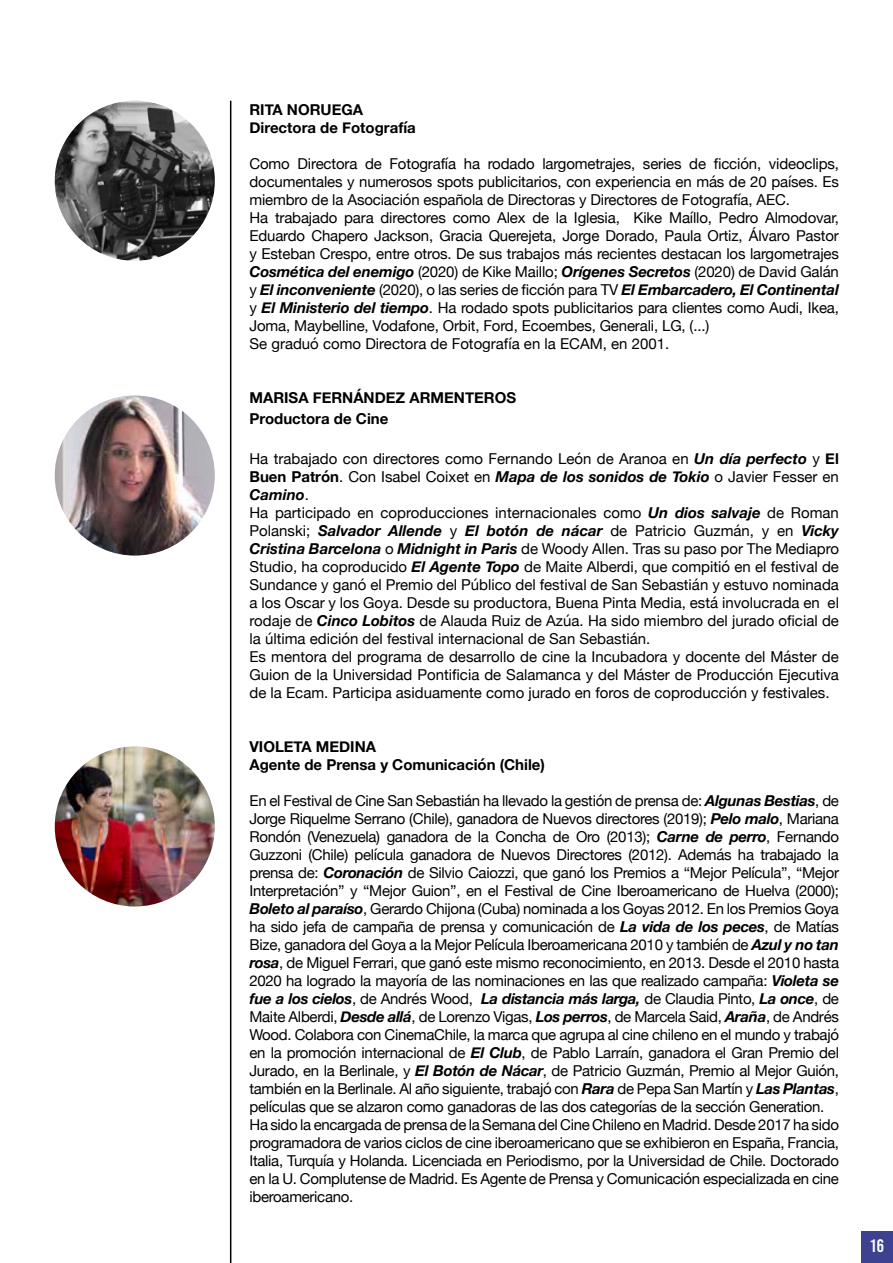
<style>
.page{position:relative;width:893px;height:1263px;background:#fff}
.page>*{position:absolute;margin:0;border:0;box-sizing:border-box;transform-origin:0 0}
.t1{font:18px "Bebas Neue";color:#fff}
.t2{font:15px/18px "Helvetica Neue";letter-spacing:-.02em;color:#000}
.t3{font:15px/18px "Helvetica Neue";color:#000}
.t4{font:700 15px/18px "Helvetica Neue";color:#000}
.s1{font-weight:700;font-style:italic}
.s2{font-weight:700}
</style>
<div class="page">
<div style="left:861px;top:1231px;width:32px;height:31px;background:#3d418f"></div>
<img style="left:55px;top:395px;width:160px;height:161px;border-radius:80px">
<img style="left:55px;top:746px;width:160px;height:160px;border-radius:80px">
<img style="left:55px;top:101px;width:160px;height:160px;border-radius:80px">
<hr style="left:230px;top:101px;width:1px;height:1162px;background:#000">
<p class="t4" style="left:249px;top:101px;width:168px">RITA NORUEGA<br>Directora de Fotografía</p>
<p class="t2" style="left:249px;top:155px;width:591px">Como Directora de Fotografía ha rodado largometrajes, series de ficción, videoclips, documentales y numerosos spots publicitarios, con experiencia en más de 20 países. Es miembro de la Asociación española de Directoras y Directores de Fotografía, AEC.<br>Ha trabajado para directores como Alex de la Iglesia, Kike Maíllo, Pedro Almodovar, Eduardo Chapero Jackson, Gracia Querejeta, Jorge Dorado, Paula Ortiz, Álvaro Pastor y Esteban Crespo, entre otros. De sus trabajos más recientes destacan los largometrajes <span class="s1">Cosmética del enemigo</span> (2020) de Kike Maillo; <span class="s1">Orígenes Secretos</span> (2020) de David Galán y <span class="s1">El inconveniente</span> (2020), o las series de ficción para TV <span class="s1">El Embarcadero, El Continental </span>y <span class="s1">El Ministerio del tiempo</span>. Ha rodado spots publicitarios para clientes como Audi, Ikea, Joma, Maybelline, Vodafone, Orbit, Ford, Ecoembes, Generali, LG, (...)<br>Se graduó como Directora de Fotografía en la ECAM, en 2001.</p>
<p class="t4" style="left:249px;top:387px;width:268px;line-height:21.6px">MARISA FERNÁNDEZ ARMENTEROS<br>Productora de Cine</p>
<p class="t3" style="left:249px;top:450px;width:591px">Ha trabajado con directores como Fernando León de Aranoa en <span class="s1">Un día perfecto</span> y <span class="s2">El Buen Patrón</span>. Con Isabel Coixet en <span class="s1">Mapa de los sonidos de Tokio</span> o Javier Fesser en <span class="s1">Camino</span>.<br>Ha participado en coproducciones internacionales como <span class="s1">Un dios salvaje</span> de Roman Polanski; <span class="s1">Salvador Allende</span> y <span class="s1">El botón de nácar</span> de Patricio Guzmán, y en <span class="s1">Vicky Cristina Barcelona</span> o <span class="s1">Midnight in Paris</span> de Woody Allen. Tras su paso por The Mediapro Studio, ha coproducido <span class="s1">El Agente Topo</span> de Maite Alberdi, que compitió en el festival de Sundance y ganó el Premio del Público del festival de San Sebastián y estuvo nominada a los Oscar y los Goya. Desde su productora, Buena Pinta Media, está involucrada en el rodaje de <span class="s1">Cinco Lobitos</span> de Alauda Ruiz de Azúa. Ha sido miembro del jurado oficial de la última edición del festival internacional de San Sebastián.<br>Es mentora del programa de desarrollo de cine la Incubadora y docente del Máster de Guion de la Universidad Pontificia de Salamanca y del Máster de Producción Ejecutiva de la Ecam. Participa asiduamente como jurado en foros de coproducción y festivales.</p>
<p class="t4" style="left:249px;top:738px;width:297px">VIOLETA MEDINA<br>Agente de Prensa y Comunicación (Chile)</p>
<p class="t2" style="left:249px;top:792px;width:591px">En el Festival de Cine San Sebastián ha llevado la gestión de prensa de: <span class="s1">Algunas Bestias</span>, de Jorge Riquelme Serrano (Chile), ganadora de Nuevos directores (2019); <span class="s1">Pelo malo</span>, Mariana Rondón (Venezuela) ganadora de la Concha de Oro (2013); <span class="s1">Carne de perro</span>, Fernando Guzzoni (Chile) película ganadora de Nuevos Directores (2012). Además ha trabajado la prensa de: <span class="s1">Coronación</span> de Silvio Caiozzi, que ganó los Premios a “Mejor Película”, “Mejor Interpretación” y “Mejor Guion”, en el Festival de Cine Iberoamericano de Huelva (2000); <span class="s1">Boleto al paraíso</span>, Gerardo Chijona (Cuba) nominada a los Goyas 2012. En los Premios Goya ha sido jefa de campaña de prensa y comunicación de <span class="s1">La vida de los peces</span>, de Matías Bize, ganadora del Goya a la Mejor Película Iberoamericana 2010 y también de <span class="s1">Azul y no tan rosa</span>, de Miguel Ferrari, que ganó este mismo reconocimiento, en 2013. Desde el 2010 hasta 2020 ha logrado la mayoría de las nominaciones en las que realizado campaña: <span class="s1">Violeta se fue a los cielos</span>, de Andrés Wood, <span class="s1">La distancia más larga,</span> de Claudia Pinto, <span class="s1">La once</span>, de Maite Alberdi, <span class="s1">Desde allá</span>, de Lorenzo Vigas, <span class="s1">Los perros</span>, de Marcela Said, <span class="s1">Araña</span>, de Andrés Wood. Colabora con CinemaChile, la marca que agrupa al cine chileno en el mundo y trabajó en la promoción internacional de <span class="s1">El Club</span>, de Pablo Larraín, ganadora el Gran Premio del Jurado, en la Berlinale, y <span class="s1">El Botón de Nácar</span>, de Patricio Guzmán, Premio al Mejor Guión, también en la Berlinale. Al año siguiente, trabajó con <span class="s1">Rara</span> de Pepa San Martín y <span class="s1">Las Plantas</span>, películas que se alzaron como ganadoras de las dos categorías de la sección Generation.<br>Ha sido la encargada de prensa de la Semana del Cine Chileno en Madrid. Desde 2017 ha sido programadora de varios ciclos de cine iberoamericano que se exhibieron en España, Francia, Italia, Turquía y Holanda. Licenciada en Periodismo, por la Universidad de Chile. Doctorado en la U. Complutense de Madrid. Es Agente de Prensa y Comunicación especializada en cine iberoamericano.</p>
<p class="t1" style="left:869px;top:1235px;width:16px">16</p>
</div>
